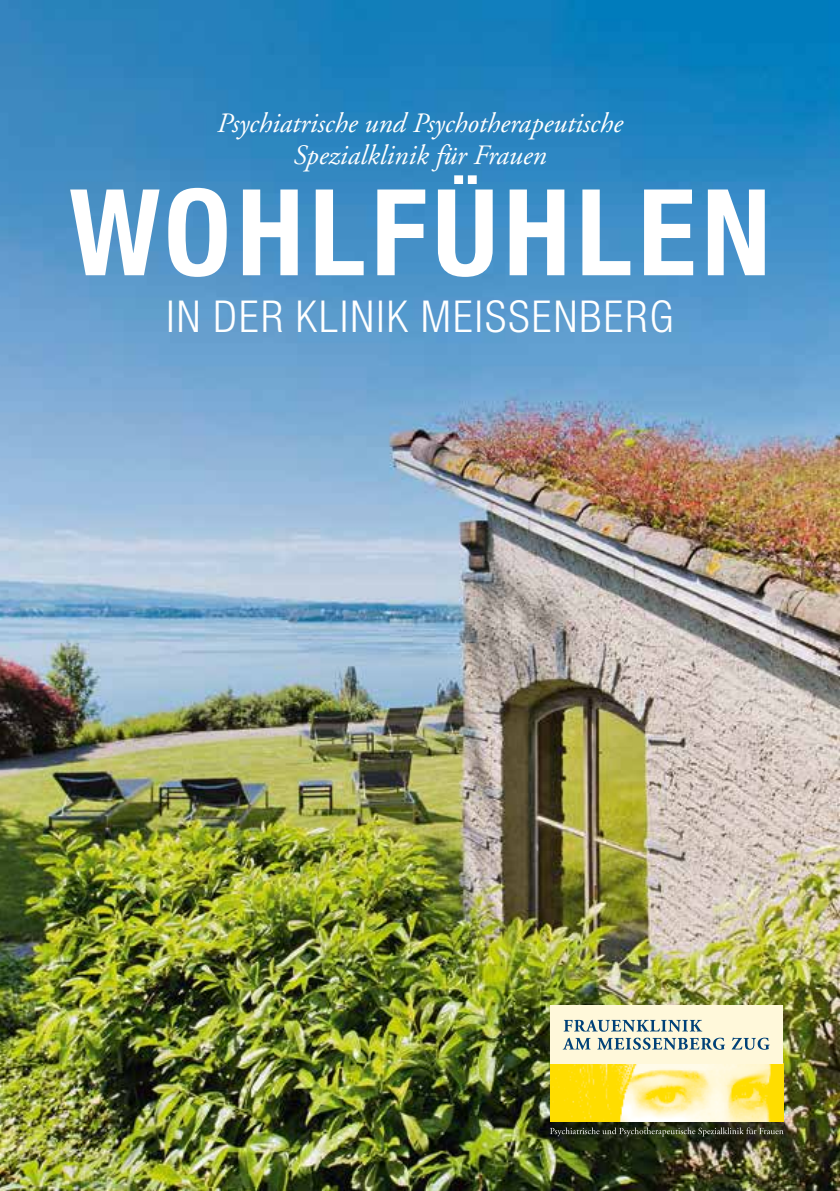
<style>
.page{position:relative;width:840px;height:1191px;background:#fff}
.page>*{position:absolute;margin:0;border:0;box-sizing:border-box;transform-origin:0 0}
.t1{font:700 condensed 120px "Helvetica Neue LT Pro";letter-spacing:.05em;color:#fff}
.t2{font:300 condensed 44px "Helvetica Neue LT Pro";letter-spacing:.05em;color:#fff}
.t3{font:italic 28px/32px "Adobe Garamond";color:#fff;text-align:center}
</style>
<div class="page">
<img style="left:0;top:0;width:839px;height:1191px">
<svg style="left:454px;top:175px;width:22px;height:9px"></svg>
<img style="left:550px;top:1063px;width:232px;height:58px">
<div style="left:550px;top:1005px;width:232px;height:58px;background:#fff8da"></div>
<svg style="left:563px;top:1037px;width:206px;height:12px"></svg>
<svg style="left:564px;top:1019px;width:138px;height:12px"></svg>
<svg style="left:550px;top:1127px;width:232px;height:9px;background:#434a37"></svg>
<p class="t3" style="left:217px;top:108px;width:407px">Psychiatrische und Psychotherapeutische<br>Spezialklinik für Frauen</p>
<h1 class="t1" style="left:69px;top:164px;width:702px">WOHLFUHLEN</h1>
<h2 class="t2" style="left:166px;top:291px;width:508px">IN DER KLINIK MEISSENBERG</h2>
</div>
